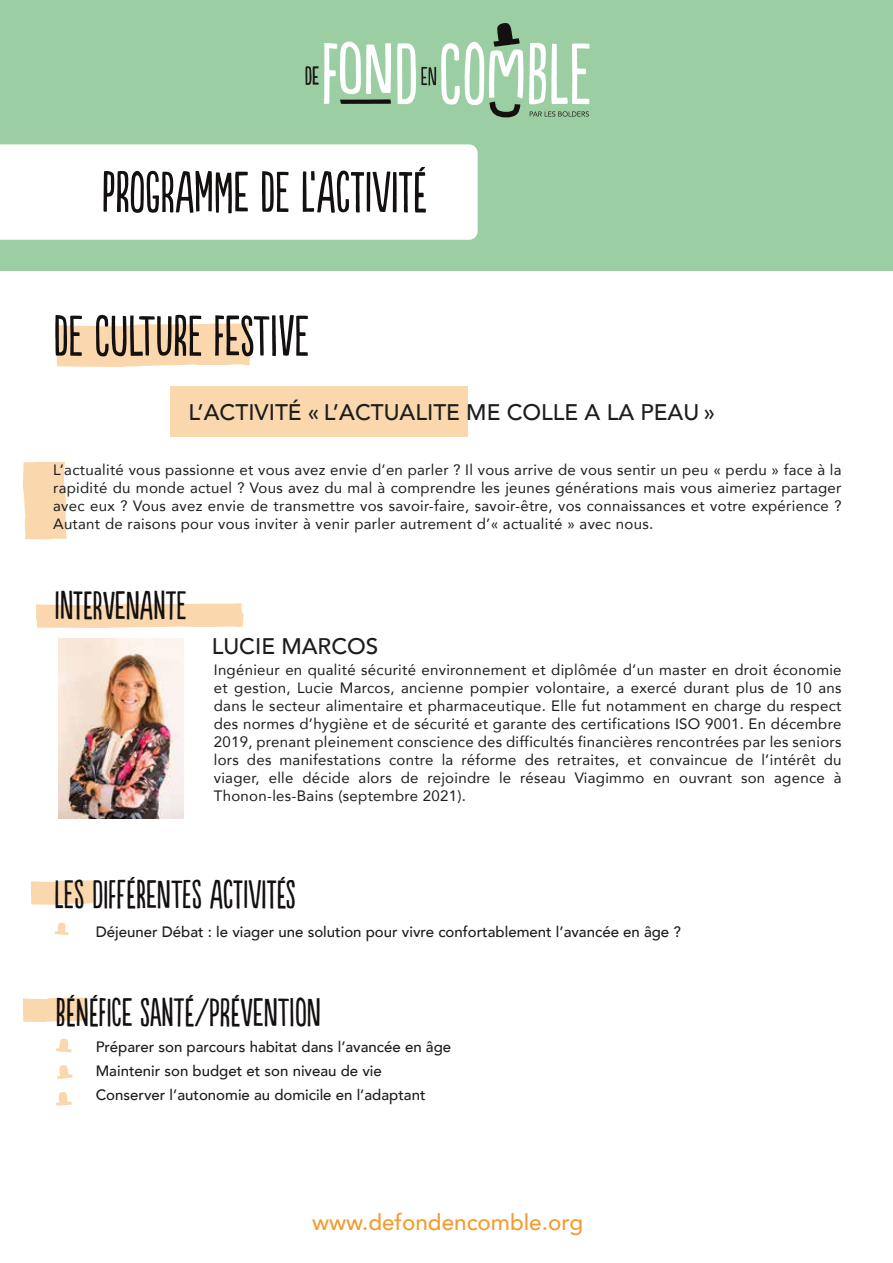
<style>
.page{position:relative;width:893px;height:1263px;background:#fff}
.page>*{position:absolute;margin:0;border:0;box-sizing:border-box;transform-origin:0 0}
.t1{font:54px "Populaire";color:#13100f}
.t2{font:37.5px "Populaire";color:#13100f}
.t3{font:500 22.5px "Avenir";color:#1d1d1b}
.t4{font:500 22.5px "Avenir";color:#f59c30}
.t5{font:15px/18px "Avenir";letter-spacing:.02em;color:#1d1d1b;text-align:justify}
.t6{font:500 15px/24px "Avenir";color:#1d1d1b}
</style>
<div class="page">
<div style="left:171px;top:386px;width:297px;height:51px;background:#fbd7ad"></div>
<div style="left:0;top:0;width:893px;height:271px;background:#9ccea3"></div>
<svg style="left:324px;top:42px;width:67px;height:62px"></svg>
<svg style="left:530px;top:111px;width:59px;height:6px"></svg>
<svg style="left:306px;top:67px;width:12px;height:18px"></svg>
<svg style="left:397px;top:23px;width:126px;height:94px"></svg>
<svg style="left:529px;top:43px;width:60px;height:61px"></svg>
<div style="left:0;top:144px;width:478px;height:96px;background:#fff"></div>
<svg style="left:56px;top:323px;width:194px;height:44px"></svg>
<svg style="left:23px;top:462px;width:44px;height:77px"></svg>
<svg style="left:31px;top:880px;width:65px;height:25px"></svg>
<svg style="left:55px;top:923px;width:13px;height:12px"></svg>
<svg style="left:36px;top:603px;width:207px;height:25px"></svg>
<svg style="left:23px;top:997px;width:65px;height:25px"></svg>
<svg style="left:56px;top:1038px;width:16px;height:14px"></svg>
<svg style="left:57px;top:1065px;width:16px;height:14px"></svg>
<img style="left:59px;top:639px;width:125px;height:179px">
<svg style="left:56px;top:1092px;width:16px;height:14px"></svg>
<h1 class="t1" style="left:101px;top:163px;width:327px">PROGRAMME DE L’ACTIVITÉ</h1>
<h1 class="t1" style="left:53px;top:306px;width:258px">DE CULTURE FESTIVE</h1>
<h3 class="t3" style="left:188px;top:392px;width:528px">L’ACTIVITÉ « L’ACTUALITE ME COLLE A LA PEAU »</h3>
<p class="t5" style="left:53px;top:460px;width:790px">L’actualité vous passionne et vous avez envie d’en parler ? Il vous arrive de vous sentir un peu « perdu » face à la rapidité du monde actuel ? Vous avez du mal à comprendre les jeunes générations mais vous aimeriez partager avec eux ? Vous avez envie de transmettre vos savoir-faire, savoir-être, vos connaissances et votre expérience ?<br>Autant de raisons pour vous inviter à venir parler autrement d’« actualité » avec nous.</p>
<h2 class="t2" style="left:54px;top:585px;width:134px">INTERVENANTE</h2>
<h3 class="t3" style="left:212px;top:627px;width:168px">LUCIE MARCOS</h3>
<p class="t5" style="left:214px;top:660px;width:629px">Ingénieur en qualité sécurité environnement et diplômée d’un master en droit économie et gestion, Lucie Marcos, ancienne pompier volontaire, a exercé durant plus de 10 ans dans le secteur alimentaire et pharmaceutique. Elle fut notamment en charge du respect des normes d’hygiène et de sécurité et garante des certifications ISO 9001. En décembre 2019, prenant pleinement conscience des difficultés financières rencontrées par les seniors lors des manifestations contre la réforme des retraites, et convaincue de l’intérêt du viager, elle décide alors de rejoindre le réseau Viagimmo en ouvrant son agence à Thonon-les-Bains (septembre 2021).</p>
<h2 class="t2" style="left:54px;top:874px;width:243px">LES DIFFÉRENTES ACTIVITÉS</h2>
<p class="t6" style="left:96px;top:918px;width:587px">Déjeuner Débat : le viager une solution pour vivre confortablement l’avancée en âge ?</p>
<h2 class="t2" style="left:56px;top:991px;width:267px">BÉNÉFICE SANTÉ/PRÉVENTION</h2>
<p class="t6" style="left:96px;top:1034px;width:357px">Préparer son parcours habitat dans l’avancée en âge<br>Maintenir son budget et son niveau de vie<br>Conserver l’autonomie au domicile en l’adaptant</p>
<h3 class="t4" style="left:312px;top:1202px;width:272px">www.defondencomble.org</h3>
</div>
